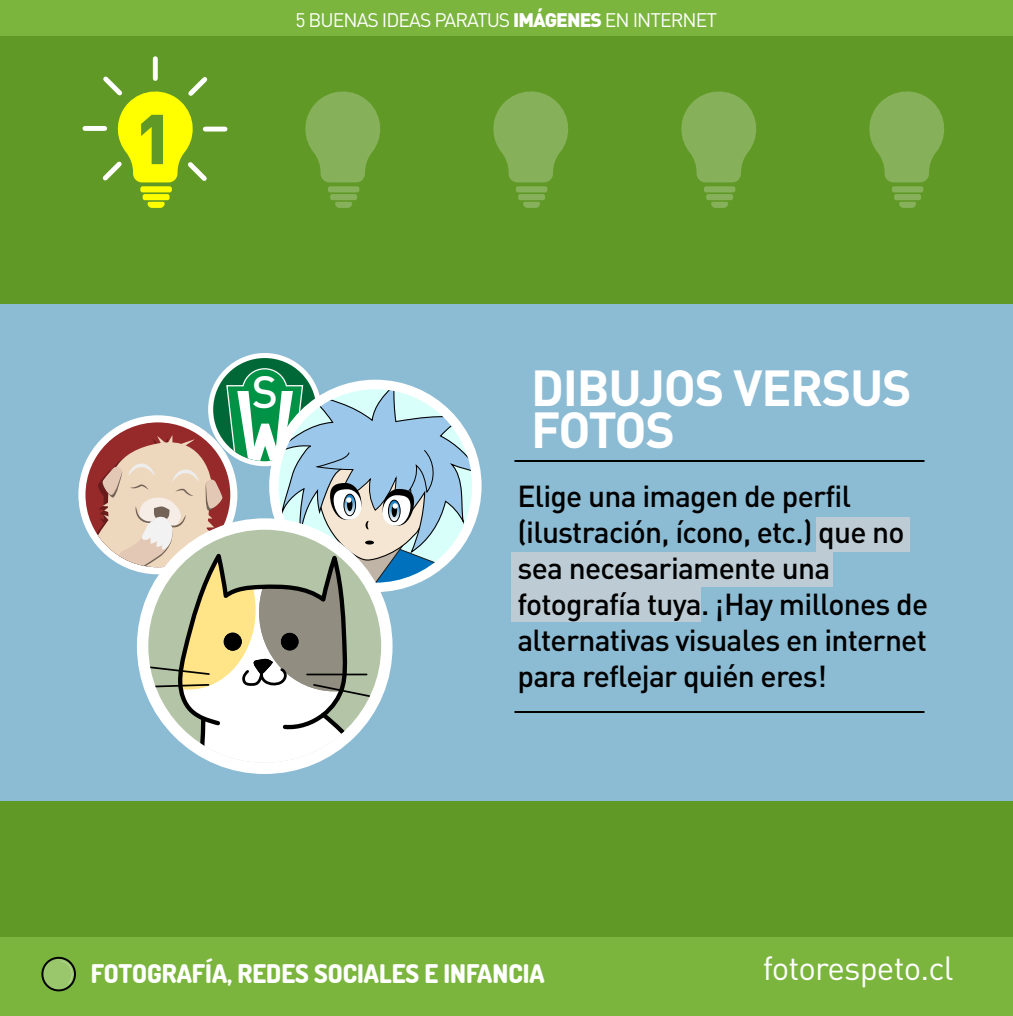
<style>
.page{position:relative;width:1013px;height:1016px;background:#8cbcd4}
.page>*{position:absolute;margin:0;border:0;box-sizing:border-box;transform-origin:0 0}
.t1{font:900 69.3px "DIN Pro";color:#619927}
.t2{font:700 50px/42.4px "DIN Pro";letter-spacing:-.025em;color:#fff}
.t3{font:500 44.6px "DIN Pro";color:#fff}
.t4{font:33.1px "DIN Pro";letter-spacing:-.025em;color:#fff}
.t5{font:500 30px/36px "DIN Pro";letter-spacing:-.025em;color:#000}
.t6{font:200 25.7px "Dosis";color:#fff}
.t7{font:19.4px "DIN Pro";letter-spacing:-.05em;color:#fff}
.s1{font-weight:900}
</style>
<div class="page">
<div style="left:0;top:801px;width:1013px;height:215px;background:#619927"></div>
<div style="left:0;top:937px;width:1013px;height:79px;background:#7bb53e"></div>
<svg style="left:41px;top:956px;width:35px;height:36px"></svg>
<div style="left:816px;top:517px;width:94px;height:35px;background:#bdccd4"></div>
<div style="left:512px;top:552px;width:322px;height:35px;background:#bdccd4"></div>
<div style="left:512px;top:587px;width:190px;height:35px;background:#bdccd4"></div>
<div style="left:0;top:0;width:1013px;height:304px;background:#619927"></div>
<div style="left:0;top:0;width:1013px;height:36px;background:#7bb53e"></div>
<div style="left:140px;top:186px;width:32px;height:6px;background:#ff0;border-radius:2px"></div>
<div style="left:143px;top:194px;width:27px;height:6px;background:#ff0;border-radius:2px"></div>
<svg style="left:148px;top:202px;width:17px;height:6px"></svg>
<div style="left:153px;top:59px;width:5px;height:19px;background:#fff"></div>
<div style="left:205px;top:127px;width:20px;height:5px;background:#fff"></div>
<div style="left:85px;top:126px;width:20px;height:5px;background:#fff"></div>
<svg style="left:98px;top:72px;width:114px;height:111px"></svg>
<svg style="left:305px;top:91px;width:75px;height:91px"></svg>
<div style="left:328px;top:186px;width:31px;height:6px;background:#86b15a;border-radius:2px"></div>
<div style="left:330px;top:194px;width:27px;height:6px;background:#86b15a;border-radius:2px"></div>
<svg style="left:335px;top:202px;width:17px;height:6px"></svg>
<svg style="left:493px;top:91px;width:75px;height:91px"></svg>
<div style="left:516px;top:186px;width:31px;height:6px;background:#86b15a;border-radius:2px"></div>
<div style="left:518px;top:194px;width:27px;height:6px;background:#86b15a;border-radius:2px"></div>
<svg style="left:523px;top:202px;width:17px;height:6px"></svg>
<svg style="left:681px;top:91px;width:75px;height:91px"></svg>
<div style="left:704px;top:186px;width:31px;height:6px;background:#86b15a;border-radius:2px"></div>
<div style="left:706px;top:194px;width:27px;height:6px;background:#86b15a;border-radius:2px"></div>
<svg style="left:711px;top:202px;width:17px;height:6px"></svg>
<svg style="left:472px;top:442px;width:10px;height:88px"></svg>
<svg style="left:869px;top:91px;width:75px;height:91px"></svg>
<div style="left:892px;top:186px;width:31px;height:6px;background:#86b15a;border-radius:2px"></div>
<div style="left:894px;top:194px;width:27px;height:6px;background:#86b15a;border-radius:2px"></div>
<svg style="left:899px;top:202px;width:17px;height:6px"></svg>
<svg style="left:213px;top:763px;width:103px;height:11px"></svg>
<svg style="left:78px;top:353px;width:394px;height:410px"></svg>
<hr style="left:514px;top:460px;width:410px;height:2px;background:#000">
<hr style="left:514px;top:711px;width:410px;height:2px;background:#000">
<h1 class="t1" style="left:135px;top:80px;width:40px">1</h1>
<p class="t7" style="left:295px;top:4px;width:423px">5 BUENAS IDEAS PARATUS <span class="s1">IMÁGENES</span> EN INTERNET</p>
<h3 class="t3" style="left:252px;top:355px;width:28px">S</h3>
<h2 class="t2" style="left:531px;top:361px;width:382px">DIBUJOS VERSUS<br>FOTOS</h2>
<p class="t5" style="left:518px;top:475px;width:412px">Elige una imagen de perfil (ilustración, ícono, etc.) que no sea necesariamente una fotografía tuya. ¡Hay millones de alternativas visuales en internet para reflejar quién eres!</p>
<p class="t6" style="left:91px;top:956px;width:455px">FOTOGRAFÍA, REDES SOCIALES E INFANCIA</p>
<p class="t4" style="left:763px;top:942px;width:192px">fotorespeto.cl</p>
</div>
